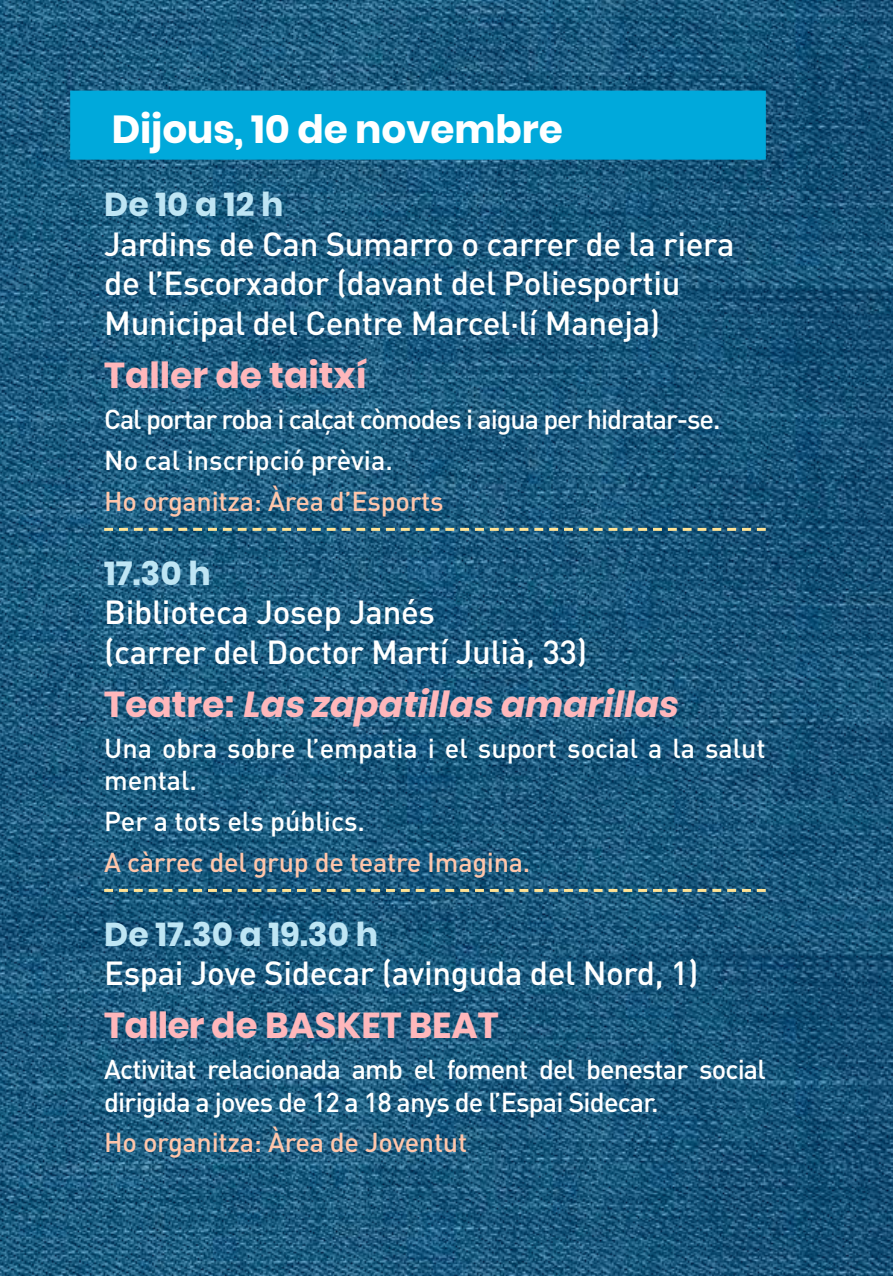
<style>
.page{position:relative;width:893px;height:1276px;background:#fff}
.page>*{position:absolute;margin:0;border:0;box-sizing:border-box;transform-origin:0 0}
.t1{font:700 39px "Poppins";letter-spacing:-.005em;color:#fff}
.t2{font:700 36px "Poppins";color:#ffb7bb}
.t3{font:italic 700 36px "Poppins";color:#ffb7bb}
.t4{font:500 33px/39.6px "DIN";letter-spacing:-.01em;color:#fff}
.t5{font:700 33px "Poppins";color:#bee5f4}
.t6{font:500 27px/40.8px "DIN";letter-spacing:-.03em;color:#fff}
.t7{font:500 27px "DIN Pro";letter-spacing:-.01em;color:#ffc6ab}
.t8{font:500 27px/32.4px "DIN";color:#fff}
.s1{font-style:normal}
</style>
<div class="page">
<img style="left:0;top:0;width:893px;height:1276px">
<div style="left:70px;top:91px;width:696px;height:69px;background:#00a9db"></div>
<svg style="left:104px;top:528px;width:662px;height:3px;background:#9fa88b"></svg>
<svg style="left:104px;top:889px;width:662px;height:3px;background:#a1a98a"></svg>
<p class="t1" style="left:112px;top:106px;width:452px">Dijous, 10 de novembre</p>
<p class="t5" style="left:104px;top:185px;width:181px">De 10 a 12 h</p>
<p class="t4" style="left:104px;top:223px;width:632px">Jardins de Can Sumarro o carrer de la riera de l’Escorxador (davant del Poliesportiu<br>Municipal del Centre Marcel·lí Maneja)</p>
<p class="t2" style="left:104px;top:355px;width:265px">Taller de taitxí</p>
<p class="t6" style="left:104px;top:398px;width:618px">Cal portar roba i calçat còmodes i aigua per hidratar-se.<br>No cal inscripció prèvia.</p>
<p class="t7" style="left:104px;top:479px;width:341px">Ho organitza: Àrea d’Esports</p>
<p class="t5" style="left:104px;top:554px;width:108px">17.30 h</p>
<p class="t4" style="left:104px;top:591px;width:485px">Biblioteca Josep Janés<br>(carrer del Doctor Martí Julià, 33)</p>
<p class="t3" style="left:104px;top:683px;width:585px"><span class="s1">T e a t r e :</span> Laszapatillasamarillas</p>
<p class="t8" style="left:104px;top:731px;width:663px">Una obra sobre l’empatia i el suport social a la salut mental.</p>
<p class="t8" style="left:104px;top:804px;width:262px">Per a tots els públics.</p>
<p class="t7" style="left:104px;top:840px;width:428px">A càrrec del grup de teatre Imagina.</p>
<p class="t5" style="left:104px;top:915px;width:275px">De 17.30 a 19.30 h</p>
<p class="t4" style="left:104px;top:952px;width:596px">Espai Jove Sidecar (avinguda del Nord, 1)</p>
<p class="t2" style="left:104px;top:1004px;width:396px">Taller de BASKET BEAT</p>
<p class="t6" style="left:104px;top:1052px;width:663px;line-height:32.4px">Activitat relacionada amb el foment del benestar social dirigida a joves de 12 a 18 anys de l’Espai Sidecar.</p>
<p class="t7" style="left:104px;top:1120px;width:365px">Ho organitza: Àrea de Joventut</p>
</div>
